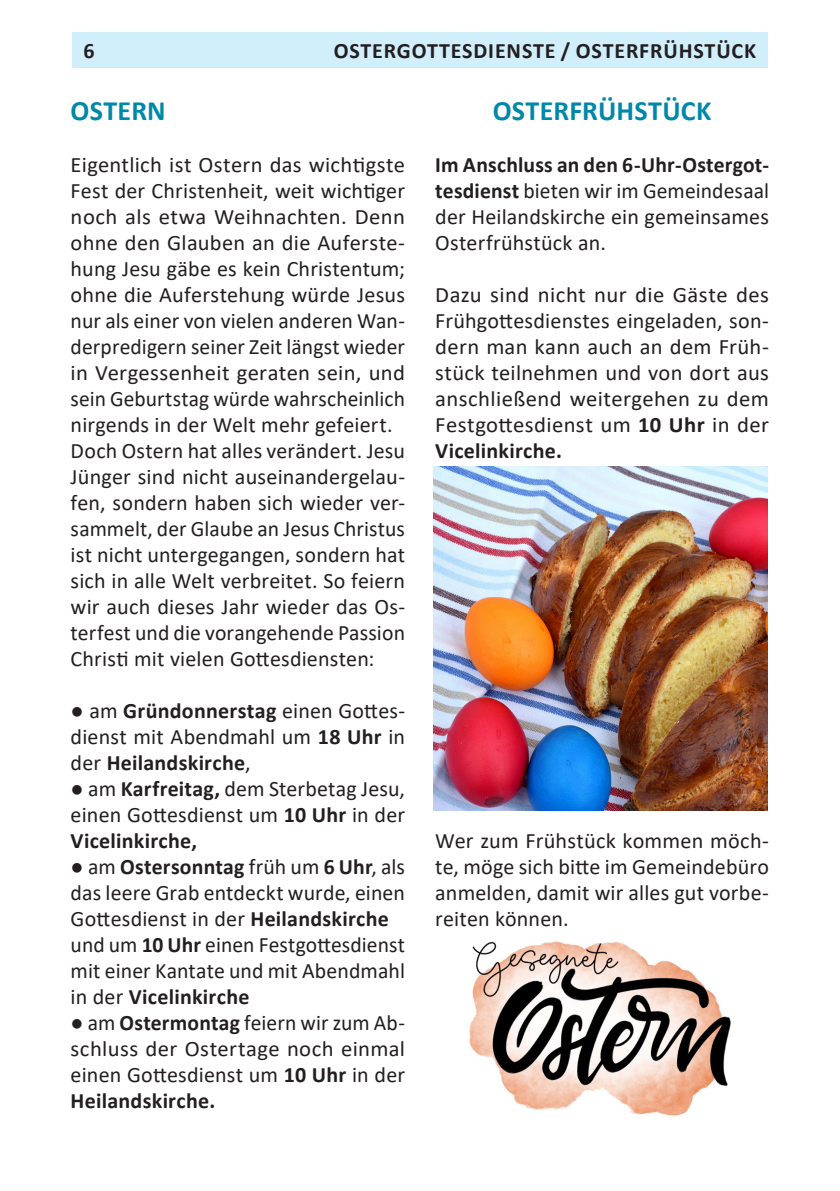
<style>
.page{position:relative;width:840px;height:1191px;background:#fff}
.page>*{position:absolute;margin:0;border:0;box-sizing:border-box;transform-origin:0 0}
.t1{font:700 28px "Calibri";color:#0088a9}
.t2{font:22px/26px "Calibri";letter-spacing:.01em;color:#231f20;text-align:justify}
.t3{font:700 22px "Calibri";letter-spacing:.04em;color:#231f20}
.s1{font-weight:700}
</style>
<div class="page">
<div style="left:72px;top:32px;width:695px;height:36px;background:#d1eefb"></div>
<img style="left:433px;top:467px;width:334px;height:343px">
<img style="left:469px;top:941px;width:262px;height:175px">
<p class="t3" style="left:83px;top:36px;width:13px">6</p>
<p class="t3" style="left:333px;top:36px;width:422px">Ostergottesdienste / Osterfrühstück</p>
<p class="t1" style="left:71px;top:91px;width:16px">OSTER</p>
<p class="t1" style="left:147px;top:91px;width:20px">N</p>
<p class="t2" style="left:71px;top:151px;width:336px;text-align:left">Eigentlich ist Ostern das wichtigste Fest der Christenheit, weit wichtiger noch als etwa Weihnachten. Denn ohne den Glauben an die Auferste&shy;hung Jesu gäbe es kein Christentum; ohne die Auferstehung würde Jesus nur als einer von vielen anderen Wan&shy;derpredigern seiner Zeit längst wieder in Vergessenheit geraten sein, und sein Geburtstag würde wahrscheinlich nirgends in der Welt mehr gefeiert.<br>Doch Ostern hat alles verändert. Jesu Jünger sind nicht auseinandergelau&shy;fen, sondern haben sich wieder ver&shy;sammelt, der Glaube an Jesus Christus ist nicht untergegangen, sondern hat sich in alle Welt verbreitet. So feiern wir auch dieses Jahr wieder das Os&shy;terfest und die vorangehende Passion Christi mit vielen Gottesdiensten:</p>
<p class="t2" style="left:71px;top:697px;width:336px">● am <span class="s1">Gründonnerstag</span> einen Gottes&shy;dienst mit Abendmahl um <span class="s1">18 Uhr</span> in der <span class="s1">Heilandskirche</span>,</p>
<p class="t2" style="left:71px;top:775px;width:336px">● am <span class="s1">Karfreitag,</span> dem Sterbetag Jesu, einen Gottesdienst um <span class="s1">10 Uhr</span> in der <span class="s1">Vicelinkirche,</span></p>
<p class="t2" style="left:71px;top:853px;width:336px;text-align:left">● am <span class="s1">Ostersonntag</span> früh um <span class="s1">6 Uhr</span>, als das leere Grab entdeckt wurde, einen Gottesdienst in der <span class="s1">Heilandskirche </span>und um <span class="s1">10 Uhr</span> einen Festgottesdienst mit einer Kantate und mit Abendmahl in der <span class="s1">Vicelinkirche</span></p>
<p class="t2" style="left:71px;top:1009px;width:336px">● am <span class="s1">Ostermontag</span> feiern wir zum Ab&shy;schluss der Ostertage noch einmal einen Gottesdienst um <span class="s1">10 Uhr</span> in der <span class="s1">Heilandskirche.</span></p>
<p class="t1" style="left:492px;top:91px;width:17px">OSTERFRÜHSTÜC</p>
<p class="t1" style="left:695px;top:91px;width:17px">K</p>
<p class="t2" style="left:435px;top:151px;width:335px"><span class="s1">Im Anschluss an den 6-Uhr-Ostergot&shy;tesdienst</span> bieten wir im Gemeindesaal der Heilandskirche ein gemeinsames Osterfrühstück an.</p>
<p class="t2" style="left:435px;top:281px;width:335px">Dazu sind nicht nur die Gäste des Frühgottesdienstes eingeladen, son&shy;dern man kann auch an dem Früh&shy;stück teilnehmen und von dort aus anschließend weitergehen zu dem Festgottesdienst um <span class="s1">10 Uhr</span> in der <span class="s1">Vicelinkirche.</span></p>
<p class="t2" style="left:435px;top:827px;width:335px">Wer zum Frühstück kommen möch&shy;te, möge sich bitte im Gemeindebüro anmelden, damit wir alles gut vorbe&shy;reiten können.</p>
</div>
